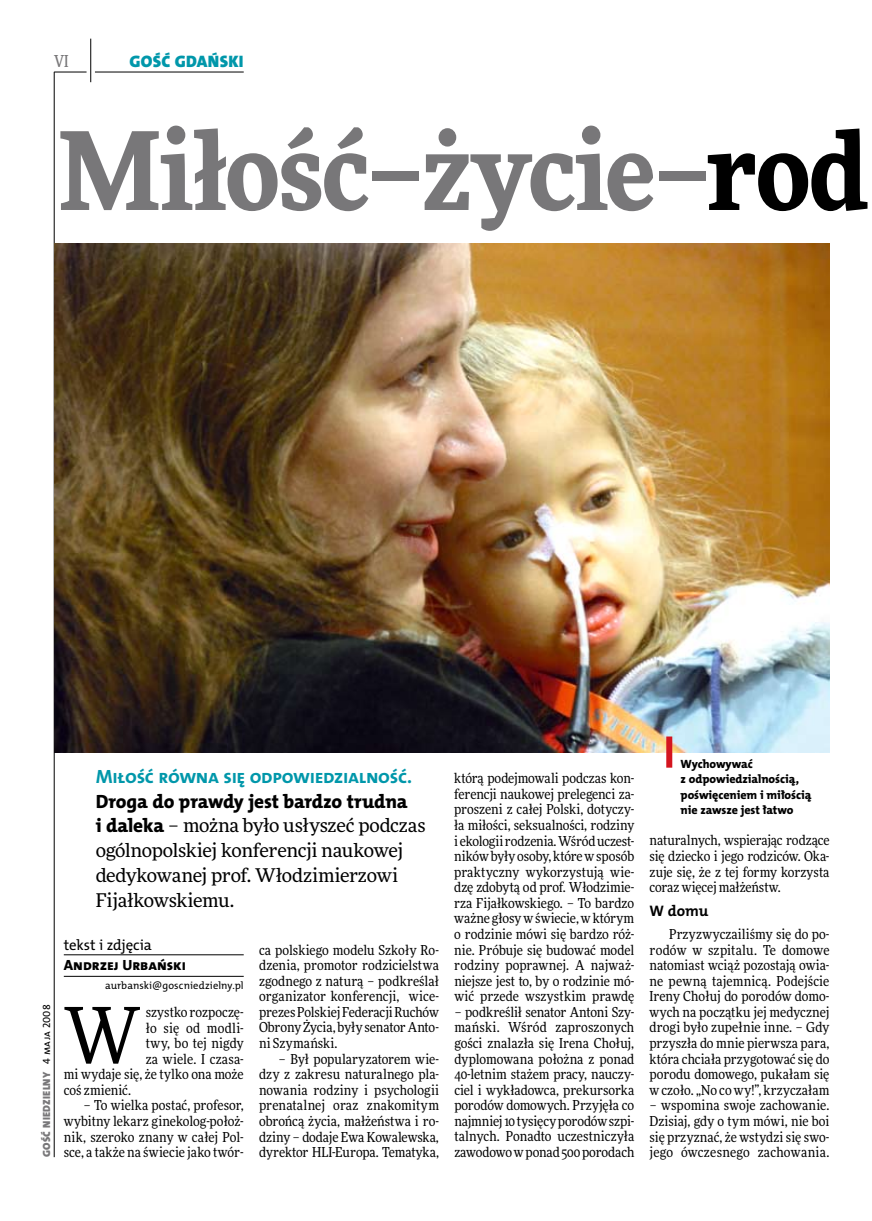
<style>
.page{position:relative;width:872px;height:1221px;background:#fff}
.page>*{position:absolute;margin:0;border:0;box-sizing:border-box;transform-origin:0 0}
.t1{font:900 108px "Freeday Narrow";letter-spacing:-.02em;color:#787779}
.t2{font:78.15px "Freeday Narrow News";color:#000}
.t3{font:19.35px "The Mix HP7 Bld";letter-spacing:-.015em;color:#0097aa}
.t4{font:19.35px "The Mix HP8 Ex Bld";letter-spacing:-.005em;color:#000}
.t5{font:18.9px/24.9px "Freeday News";letter-spacing:-.015em;color:#000}
.t6{font:16.65px "The Mix HP9 Blk";letter-spacing:.02em;color:#0097aa}
.t7{font:500 16.5px "Freeday Narrow";color:#787779;scale:.9 1}
.t8{font:15.3px "The Mix HP7 Bld";color:#000}
.t9{font:14.85px "The Mix HP8 Ex Bld";color:#000}
.t10{font:14.85px "The Mix HP5 Plain";letter-spacing:-.015em;color:#000}
.t11{font:13.8px/15.6px "Freeday Narrow News";color:#000;text-align:justify}
.t12{font:13.8px "Freeday Narrow News";letter-spacing:.02em;color:#000}
.t13{font:12px/15.6px "The Mix HP8 Ex Bld";letter-spacing:-.005em;color:#000}
.t14{font:10.5px "The Mix HP5 Plain";letter-spacing:.005em;color:#000}
.t15{font:10.5px "The Mix HP9 Blk";letter-spacing:.025em;color:#787779}
.s1{color:#000}
.s2{font-family:"The Mix HP5 Plain";color:#000}
.s3{font-family:"The Mix HP8 Ex Bld";font-size:19.35px}
</style>
<div class="page">
<hr style="left:54px;top:72px;width:1px;height:1085px;background:#000">
<hr style="left:90px;top:39px;width:1px;height:43px;background:#000">
<hr style="left:54px;top:72px;width:33px;height:1px;background:#000">
<hr style="left:95px;top:72px;width:149px;height:1px;background:#000">
<hr style="left:64px;top:954px;width:180px;height:1px;background:#000">
<hr style="left:64px;top:976px;width:180px;height:1px;background:#000">
<img style="left:54px;top:244px;width:775px;height:508px">
<div style="left:666px;top:736px;width:6px;height:31px;background:#d4151f"></div>
<p class="t7" style="left:54px;top:50px;width:17px">VI</p>
<p class="t6" style="left:129px;top:50px;width:116px">GOŚĆ GDAŃSKI</p>
<h1 class="t1" style="left:59px;top:100px;width:809px">Miłość–życie–<span class="s1">rod</span></h1>
<p class="t15" style="left:40px;top:1156px;width:154px;rotate:-90deg">GOŚĆ NIEDZIELNY <span class="s2">4 maja 2008</span></p>
<h3 class="t3" style="left:96px;top:763px;width:318px">Miłość równa się odpowiedzialność.</h3>
<h3 class="t4" style="left:96px;top:788px;width:313px">Droga do prawdy jest bardzo trudna</h3>
<h3 class="t5" style="left:96px;top:812px;width:331px"><span class="s3">i daleka</span> – można było usłyszeć podczas ogólnopolskiej konferencji naukowej dedykowanej prof. Włodzimierzowi<br>Fijałkowskiemu.</h3>
<p class="t10" style="left:64px;top:935px;width:90px">tekst i zdjęcia</p>
<p class="t9" style="left:64px;top:955px;width:124px">Andrzej Urbański</p>
<p class="t14" style="left:105px;top:979px;width:140px">aurbanski@goscniedzielny.pl</p>
<p class="t11" style="left:259px;top:941px;width:181px">ca polskiego modelu Szkoły Ro&shy;dzenia, promotor rodzicielstwa zgodnego z naturą – podkreślał organizator konferencji, wice&shy;prezes Polskiej Federacji Ruchów Obrony Życia, były senator Anto&shy;ni Szymański.</p>
<p class="t11" style="left:259px;top:1050px;width:181px;text-indent:20px">– Był popularyzatorem wie&shy;dzy z zakresu naturalnego pla&shy;nowania rodziny i psychologii prenatalnej oraz znakomitym obrońcą życia, małżeństwa i ro&shy;dziny – dodaje Ewa Kowalewska, dyrektor HLI-Europa. Tematyka,</p>
<h2 class="t2" style="left:64px;top:987px;width:78px">W</h2>
<p class="t11" style="left:146px;top:1004px;width:99px">szystko rozpoczę-</p>
<p class="t11" style="left:146px;top:1019px;width:99px">ło się od modli-</p>
<p class="t12" style="left:146px;top:1034px;width:99px">twy, bo tej nigdy</p>
<p class="t11" style="left:146px;top:1050px;width:99px">za wiele. I czasa-</p>
<p class="t11" style="left:64px;top:1066px;width:181px">mi wydaje się, że tylko ona może</p>
<p class="t11" style="left:64px;top:1081px;width:69px">coś zmienić.</p>
<p class="t11" style="left:64px;top:1097px;width:181px;text-indent:20px">– To wielka postać, profesor, wybitny lekarz ginekolog-położ&shy;nik, szeroko znany w całej Pol&shy;sce, a także na świecie jako twór-</p>
<p class="t11" style="left:454px;top:770px;width:181px">którą podejmowali podczas kon&shy;ferencji naukowej prelegenci za&shy;proszeni z całej Polski, dotyczy&shy;ła miłości, seksualności, rodziny i ekologii rodzenia. Wśród uczest&shy;ników były osoby, które wsposób praktyczny wykorzystują wie&shy;dzę zdobytą od prof. Włodzimie&shy;rza Fijałkowskiego. – To bardzo ważne głosy w świecie, w którym o rodzinie mówi się bardzo róż&shy;nie. Próbuje się budować model rodziny poprawnej. A najważ&shy;niejsze jest to, by o rodzinie mó&shy;wić przede wszystkim prawdę</p>
<p class="t11" style="left:454px;top:1003px;width:181px">– podkreślił senator Antoni Szy&shy;mański. Wśród zaproszonych gości znalazła się Irena Chołuj, dyplomowana położna z ponad 40-letnim stażem pracy, nauczy&shy;ciel i wykładowca, prekursorka porodów domowych. Przyjęła co najmniej 10 tysięcy porodów szpi&shy;talnych. Ponadto uczestniczyła zawodowo wponad 500 porodach</p>
<p class="t13" style="left:680px;top:755px;width:132px">Wychowywać<br>z odpowiedzialnością, poświęceniem i miłością nie zawsze jest łatwo</p>
<p class="t11" style="left:649px;top:832px;width:181px">naturalnych, wspierając rodzące się dziecko i jego rodziców. Oka&shy;zuje się, że z tej formy korzysta coraz więcej małżeństw.</p>
<p class="t8" style="left:649px;top:901px;width:61px">W domu</p>
<p class="t11" style="left:649px;top:926px;width:181px;text-indent:20px">Przyzwyczailiśmy się do po&shy;rodów w szpitalu. Te domowe natomiast wciąż pozostają owia&shy;ne pewną tajemnicą. Podejście Ireny Chołuj do porodów domo&shy;wych na początku jej medycznej drogi było zupełnie inne. – Gdy przyszła do mnie pierwsza para, która chciała przygotować się do porodu domowego, pukałam się w czoło. „No co wy!”, krzyczałam</p>
<p class="t11" style="left:649px;top:1097px;width:181px">– wspomina swoje zachowanie.<br>Dzisiaj, gdy o tym mówi, nie boi się przyznać, że wstydzi się swo&shy;jego ówczesnego zachowania.</p>
</div>
